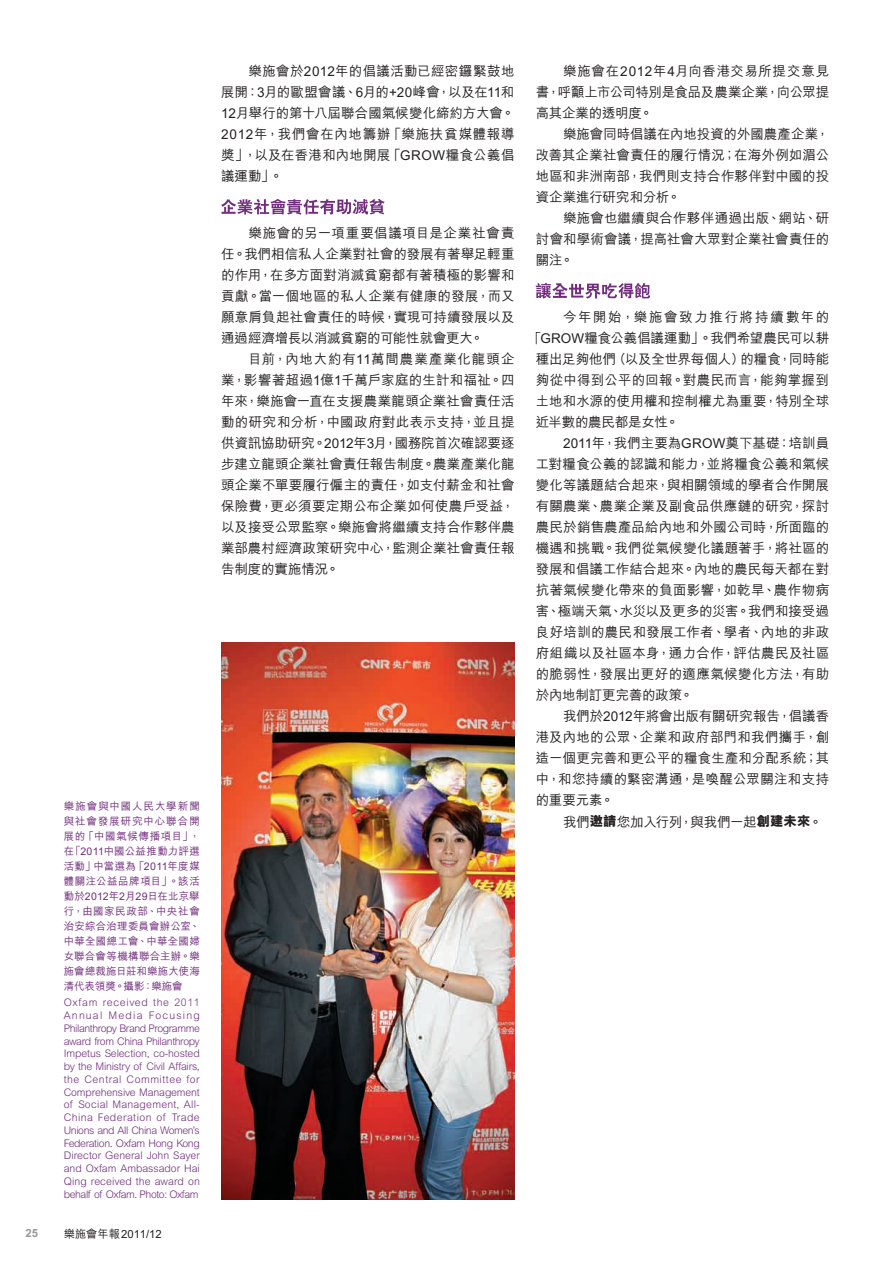
<style>
.page{position:relative;width:893px;height:1263px;background:#fff}
.page>*{position:absolute;margin:0;border:0;box-sizing:border-box;transform-origin:0 0}
.t1{font:500 13.5px/21px "M Hei";letter-spacing:.005em;color:#231f20;text-align:justify}
.t2{font:500 13.5px "M Hei";letter-spacing:.025em;color:#231f20}
.t3{font:500 13.5px "M Hei";letter-spacing:-.02em;color:#231f20}
.t4{font:500 13.5px "M Hei";letter-spacing:-.015em;color:#231f20}
.t5{font:500 13.5px "M Hei";letter-spacing:-.025em;color:#231f20}
.t6{font:500 13.5px "M Hei";letter-spacing:.115em;color:#231f20}
.t7{font:500 11.25px "M Hei";color:#231f20}
.t8{font:700 11.25px "Arial";color:#939598}
.t9{font:300 10.5px/12.8px "Arial";color:#712c7d;text-align:justify}
.t10{font:500 10.5px/15px "M Hei";letter-spacing:.015em;color:#712c7d;text-align:justify}
.s1{font-weight:800}
</style>
<div class="page">
<svg style="left:221px;top:199px;width:164px;height:16px"></svg>
<svg style="left:536px;top:283px;width:114px;height:16px"></svg>
<svg style="left:536px;top:332px;width:4px;height:12px"></svg>
<svg style="left:76px;top:846px;width:4px;height:9px"></svg>
<img style="left:221px;top:642px;width:293px;height:557px">
<p class="t1" style="left:221px;top:61px;width:295px;text-indent:27px">樂施會於2012年的倡議活動已經密鑼緊鼓地展開：3月的歐盟會議、6月的+20峰會，以及在11和12月舉行的第十八屆聯合國氣候變化締約方大會。2012年，我們會在內地籌辦「樂施扶貧媒體報導獎」，以及在香港和內地開展「GROW糧食公義倡議運動」。</p>
<p class="t1" style="left:221px;top:223px;width:295px;text-indent:27px">樂施會的另一項重要倡議項目是企業社會責任。我們相信私人企業對社會的發展有著舉足輕重的作用，在多方面對消滅貧窮都有著積極的影響和貢獻。當一個地區的私人企業有健康的發展，而又願意肩負起社會責任的時候，實現可持續發展以及通過經濟增長以消滅貧窮的可能性就會更大。</p>
<p class="t1" style="left:221px;top:349px;width:295px;text-indent:27px">目前，內地大約有11萬間農業產業化龍頭企業，影響著超過1億1千萬戶家庭的生計和福祉。四年來，樂施會一直在支援農業龍頭企業社會責任活動的研究和分析，中國政府對此表示支持，並且提供資訊協助研究。2012年3月，國務院首次確認要逐步建立龍頭企業社會責任報告制度。農業產業化龍頭企業不單要履行僱主的責任，如支付薪金和社會保險費，更必須要定期公布企業如何使農戶受益，以及接受公眾監察。樂施會將繼續支持合作夥伴農業部農村經濟政策研究中心，監測企業社會責任報告制度的實施情況。</p>
<p class="t10" style="left:64px;top:798px;width:138px">樂施會與中國人民大學新聞與社會發展研究中心聯合開展的「中國氣候傳播項目」，在 2011中國公益推動力評選活動」中當選為「2011年度媒體關注公益品牌項目」。該活動於2012年2月29日在北京舉行，由國家民政部、中央社會治安綜合治理委員會辦公室、中華全國總工會、中華全國婦女聯合會等機構聯合主辦。樂施會總裁施日莊和樂施大使海清代表領獎。攝影：樂施會</p>
<p class="t9" style="left:64px;top:996px;width:138px">Oxfam received the 2011<br>Annual Media Focusing Philanthropy Brand Programme award from China Philanthropy Impetus Selection, co-hosted by the Ministry of Civil Affairs, the Central Committee for Comprehensive Management of Social Management, All-China Federation of Trade Unions and All China Women’s Federation. Oxfam Hong Kong Director General John Sayer and Oxfam Ambassador Hai Qing received the award on behalf of Oxfam. Photo: Oxfam</p>
<p class="t8" style="left:26px;top:1227px;width:14px">25</p>
<p class="t7" style="left:64px;top:1227px;width:100px">樂施會年報2011/12</p>
<p class="t1" style="left:536px;top:61px;width:295px;text-indent:27px">樂施會在2012年4月向香港交易所提交意見書，呼籲上市公司特別是食品及農業企業，向公眾提高其企業的透明度。</p>
<p class="t1" style="left:536px;top:124px;width:295px;text-indent:27px">樂施會同時倡議在內地投資的外國農產企業，改善其企業社會責任的履行情況；在海外例如湄公地區和非洲南部，我們則支持合作夥伴對中國的投資企業進行研究和分析。</p>
<p class="t1" style="left:536px;top:208px;width:295px;text-indent:27px">樂施會也繼續與合作夥伴通過出版、網站、研討會和學術會議，提高社會大眾對企業社會責任的關注。</p>
<p class="t6" style="left:563px;top:310px;width:268px">今年開始，樂施會致力推行將持續數年的</p>
<p class="t1" style="left:540px;top:328px;width:290px">GROW糧食公義倡議運動」。我們希望農民可以耕</p>
<p class="t1" style="left:536px;top:349px;width:295px">種出足夠他們（以及全世界每個人）的糧食，同時能</p>
<p class="t1" style="left:536px;top:370px;width:295px">夠從中得到公平的回報。對農民而言，能夠掌握到</p>
<p class="t1" style="left:536px;top:391px;width:295px">土地和水源的使用權和控制權尤為重要，特別全球</p>
<p class="t3" style="left:536px;top:415px;width:145px">近半數的農民都是女性。</p>
<p class="t1" style="left:563px;top:433px;width:268px">2011年，我們主要為GROW奠下基礎：培訓員</p>
<p class="t1" style="left:536px;top:454px;width:295px">工對糧食公義的認識和能力，並將糧食公義和氣候</p>
<p class="t1" style="left:536px;top:475px;width:295px">變化等議題結合起來，與相關領域的學者合作開展</p>
<p class="t2" style="left:536px;top:499px;width:295px">有關農業、農業企業及副食品供應鏈的研究，探討</p>
<p class="t1" style="left:536px;top:517px;width:295px">農民於銷售農產品給內地和外國公司時，所面臨的</p>
<p class="t1" style="left:536px;top:538px;width:295px">機遇和挑戰。我們從氣候變化議題著手，將社區的</p>
<p class="t1" style="left:536px;top:559px;width:295px">發展和倡議工作結合起來。內地的農民每天都在對</p>
<p class="t2" style="left:536px;top:583px;width:295px">抗著氣候變化帶來的負面影響，如乾旱、農作物病</p>
<p class="t1" style="left:536px;top:601px;width:295px">害、極端天氣、水災以及更多的災害。我們和接受過</p>
<p class="t1" style="left:536px;top:622px;width:295px">良好培訓的農民和發展工作者、學者、內地的非政</p>
<p class="t2" style="left:536px;top:646px;width:295px">府組織以及社區本身，通力合作，評估農民及社區</p>
<p class="t1" style="left:536px;top:664px;width:295px">的脆弱性，發展出更好的適應氣候變化方法，有助</p>
<p class="t3" style="left:536px;top:688px;width:159px">於內地制訂更完善的政策。</p>
<p class="t4" style="left:563px;top:709px;width:268px">我們於2012年將會出版有關研究報告，倡議香</p>
<p class="t1" style="left:536px;top:727px;width:295px">港及內地的公眾、企業和政府部門和我們攜手，創</p>
<p class="t1" style="left:536px;top:748px;width:295px">造一個更完善和更公平的糧食生產和分配系統；其</p>
<p class="t2" style="left:536px;top:772px;width:295px">中，和您持續的緊密溝通，是喚醒公眾關注和支持</p>
<p class="t1" style="left:536px;top:790px;width:80px">的重要元素。</p>
<p class="t5" style="left:563px;top:814px;width:261px">我們<span class="s1">邀請</span>您加入行列，與我們一起<span class="s1">創建未來</span>。</p>
</div>
